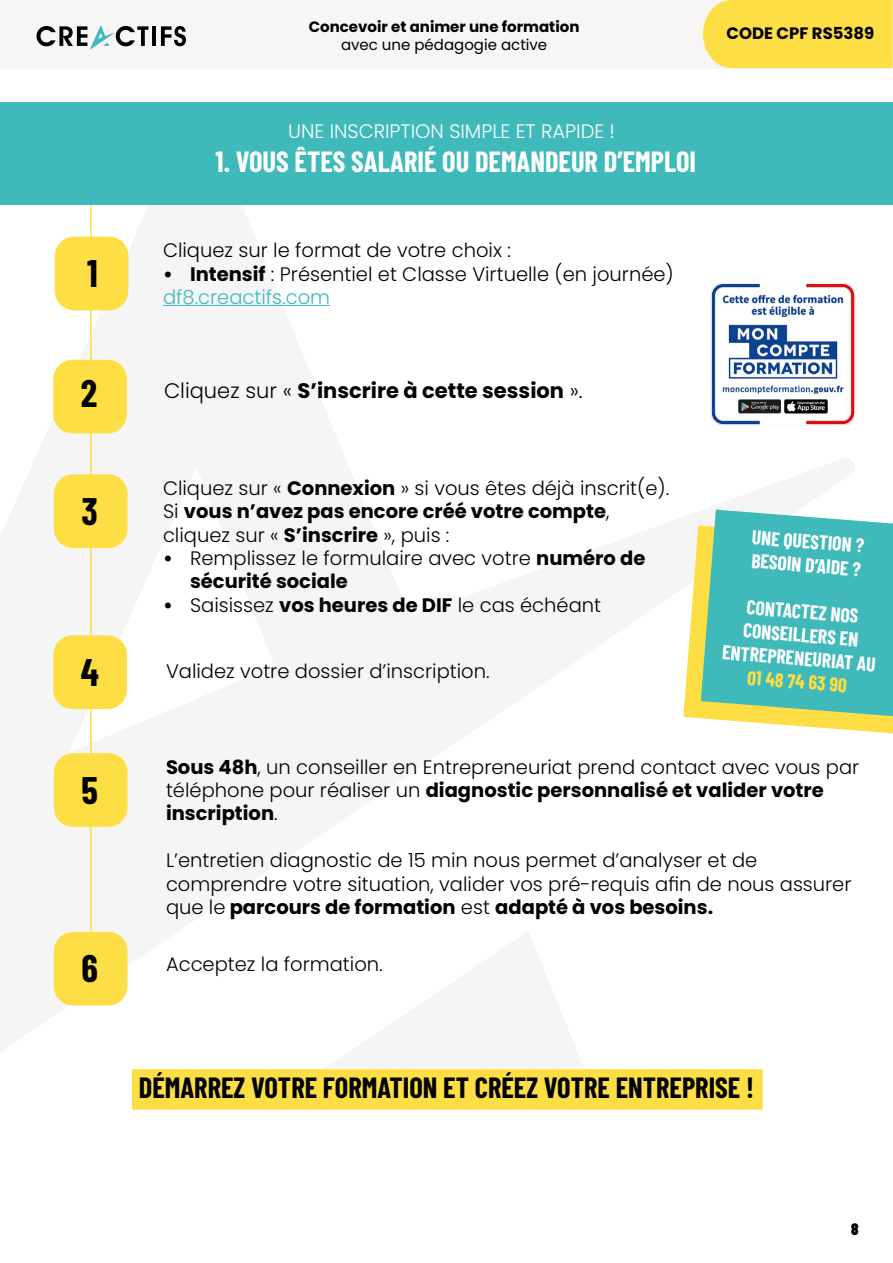
<style>
.page{position:relative;width:893px;height:1263px;background:#fff}
.page>*{position:absolute;margin:0;border:0;box-sizing:border-box;transform-origin:0 0}
.t1{font:700 37.5px "Barlow Condensed";color:#020203}
.t2{font:700 28.5px "Barlow Condensed";color:#020203}
.t3{font:700 28.5px "Barlow Condensed";color:#fff}
.t4{font:700 21px "Poppins";color:#020203}
.t5{font:300 19.5px/23.4px "Poppins";color:#020203}
.t6{font:700 19.5px/23.4px "Barlow Condensed";color:#fff}
.t7{font:300 19.5px "Poppins";color:#fff}
.t8{font:700 19.5px "Barlow Condensed";color:#fddf45}
.t9{font:700 16.5px "Poppins";color:#000}
.t10{font:900 16.5px "Barlow Condensed";color:#000}
.t11{font:700 15px "Poppins";color:#000}
.t12{font:15px "Poppins";color:#000}
.s1{font-weight:700}
.s2{color:#3dbabd}
.s3{font-weight:300}
</style>
<div class="page">
<hr style="left:90px;top:174px;width:2px;height:826px;background:#fddf45">
<div style="left:0;top:102px;width:893px;height:103px;background:#40b9bb"></div>
<hr style="left:163px;top:305px;width:167px;height:1px;background:#3dbabd">
<div style="left:55px;top:237px;width:73px;height:73px;background:#fddf45;border-radius:19px"></div>
<div style="left:53px;top:360px;width:74px;height:73px;background:#fddf45;border-radius:19px"></div>
<div style="left:54px;top:474px;width:74px;height:74px;background:#fddf45;border-radius:19px"></div>
<div style="left:53px;top:635px;width:74px;height:74px;background:#fddf45;border-radius:19px"></div>
<div style="left:54px;top:753px;width:74px;height:74px;background:#fddf45;border-radius:19px"></div>
<div style="left:54px;top:932px;width:74px;height:73px;background:#fddf45;border-radius:19px"></div>
<div style="left:132px;top:1069px;width:631px;height:41px;background:#fddf45"></div>
<svg style="left:683px;top:510px;width:210px;height:223px;background:#6dc5b1"></svg>
<div style="left:0;top:0;width:893px;height:68px;background:#f7f6f5"></div>
<div style="left:703px;top:0;width:190px;height:68px;background:#fddf45"></div>
<img style="left:710px;top:283px;width:146px;height:142px">
<hr style="left:152px;top:26px;width:4px;height:20px;background:#010202">
<svg style="left:161px;top:26px;width:25px;height:20px"></svg>
<svg style="left:37px;top:25px;width:111px;height:25px"></svg>
<h1 class="t1" style="left:87px;top:247px;width:12px">1</h1>
<h1 class="t1" style="left:81px;top:367px;width:18px">2</h1>
<h1 class="t1" style="left:82px;top:485px;width:18px">3</h1>
<h1 class="t1" style="left:81px;top:646px;width:20px">4</h1>
<h1 class="t1" style="left:82px;top:763px;width:18px">5</h1>
<h1 class="t1" style="left:82px;top:942px;width:18px">6</h1>
<p class="t11" style="left:309px;top:19px;width:272px">Concevoir et animer une formation</p>
<p class="t12" style="left:341px;top:37px;width:208px">avec une pédagogie active</p>
<p class="t7" style="left:288px;top:120px;width:328px">UNE INSCRIPTION SIMPLE ET RAPIDE !</p>
<h2 class="t3" style="left:216px;top:141px;width:482px">1. VOUS ÊTES SALARIÉ OU DEMANDEUR D’EMPLOI</h2>
<p class="t5" style="left:163px;top:239px;width:349px">Cliquez sur le format de votre choix :</p>
<p class="t5" style="left:163px;top:262px;width:512px"><span class="s1">• Intensif</span> : Présentiel et Classe Virtuelle (en journée) <span class="s2">df8.creactifs.com</span></p>
<p class="t9" style="left:727px;top:23px;width:149px">CODE CPF RS5389</p>
<p class="t4" style="left:164px;top:379px;width:420px"><span class="s3">Cliquez sur «</span> S’inscrire à cette session <span class="s3">».</span></p>
<p class="t5" style="left:163px;top:476px;width:508px">Cliquez sur « <span class="s1">Connexion</span> » si vous êtes déjà inscrit(e).<br>Si <span class="s1">vous n’avez pas encore créé votre compte</span>, cliquez sur « <span class="s1">S’inscrire</span> », puis :</p>
<p class="t5" style="left:190px;top:547px;width:457px;text-indent:-27px"><span class="s1">•</span> Remplissez le formulaire avec votre <span class="s1">numéro de sécurité sociale</span></p>
<p class="t5" style="left:163px;top:593px;width:440px"><span class="s1">•</span> Saisissez <span class="s1">vos heures de DIF</span> le cas échéant</p>
<p class="t5" style="left:166px;top:660px;width:325px">Validez votre dossier d’inscription.</p>
<p class="t6" style="left:753px;top:524px;width:114px;rotate:5deg">UNE QUESTION ?<br>BESOIN D’AIDE ?</p>
<p class="t6" style="left:728px;top:592px;width:155px;text-align:center;rotate:5deg">CONTACTEZ NOS<br>CONSEILLERS EN<br>ENTREPRENEURIAT AU</p>
<p class="t8" style="left:749px;top:663px;width:101px;rotate:5deg">01 48 74 63 90</p>
<p class="t5" style="left:166px;top:755px;width:695px"><span class="s1">Sous 48h</span>, un conseiller en Entrepreneuriat prend contact avec vous par téléphone pour réaliser un <span class="s1">diagnostic personnalisé et valider votre inscription</span>.</p>
<p class="t5" style="left:166px;top:849px;width:687px">L’entretien diagnostic de 15 min nous permet d’analyser et de comprendre votre situation, valider vos pré-requis afin de nous assurer que le <span class="s1">parcours de formation</span> est <span class="s1">adapté à vos besoins.</span></p>
<p class="t5" style="left:166px;top:953px;width:218px">Acceptez la formation.</p>
<h2 class="t2" style="left:139px;top:1067px;width:616px">DÉMARREZ VOTRE FORMATION ET CRÉEZ VOTRE ENTREPRISE !</h2>
<p class="t10" style="left:851px;top:1217px;width:9px">8</p>
</div>
